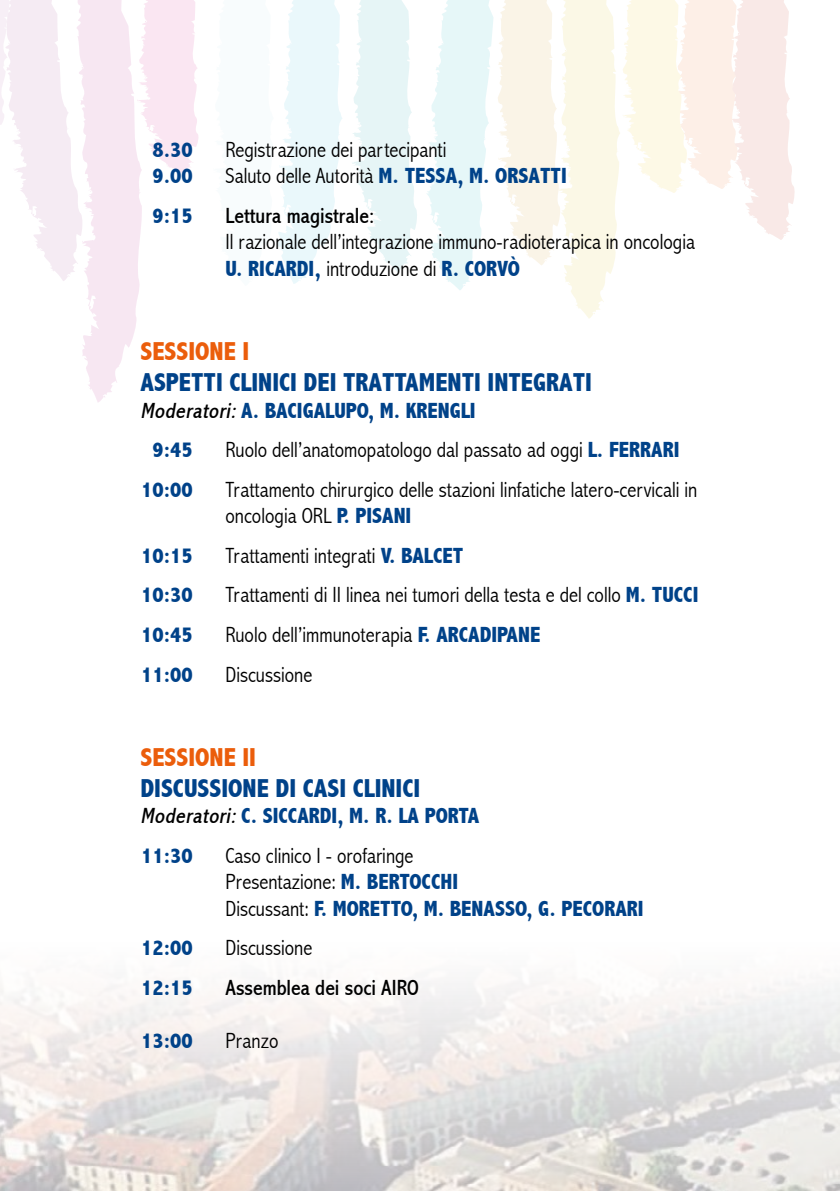
<style>
.page{position:relative;width:840px;height:1191px;background:#fff}
.page>*{position:absolute;margin:0;border:0;box-sizing:border-box;transform-origin:0 0}
.t1{font:800 condensed 26px "Abadi";color:#004289}
.t2{font:800 condensed 26px "Abadi";color:#eb5d0b}
.t3{font:300 condensed 22px/26.4px "Abadi";color:#000}
.t4{font:800 condensed 22px/39.6px "Abadi";color:#004289}
.t5{font:condensed 22px "Abadi";color:#000}
.s1{font-weight:800;color:#004289}
.s2{font-weight:400;font-style:italic;color:#000}
</style>
<div class="page">
<svg style="left:425px;top:0;width:369px;height:318px"></svg>
<svg style="left:352px;top:0;width:65px;height:272px"></svg>
<svg style="left:278px;top:0;width:64px;height:284px"></svg>
<svg style="left:0;top:0;width:199px;height:402px"></svg>
<img style="left:0;top:983px;width:839px;height:208px">
<p class="t4" style="left:152px;top:131px;width:42px">8.30</p>
<p class="t3" style="left:225px;top:137px;width:222px">Registrazione dei partecipanti</p>
<p class="t4" style="left:152px;top:157px;width:42px">9.00</p>
<p class="t3" style="left:225px;top:164px;width:342px">Saluto delle Autorità <span class="s1">M. TESSA, M. ORSATTI</span></p>
<p class="t4" style="left:152px;top:197px;width:42px">9:15</p>
<p class="t5" style="left:225px;top:204px;width:150px">Lettura magistrale:</p>
<p class="t3" style="left:225px;top:230px;width:470px">Il razionale dell’integrazione immuno-radioterapica in oncologia<br><span class="s1">U. RICARDI,</span> introduzione di <span class="s1">R. CORVÒ</span></p>
<p class="t2" style="left:140px;top:337px;width:110px">SESSIONE I</p>
<p class="t1" style="left:140px;top:368px;width:452px">ASPETTI CLINICI DEI TRATTAMENTI INTEGRATI</p>
<p class="t4" style="left:152px;top:391px;width:324px;text-indent:-12px"><span class="s2">Moderatori:</span>A. BACIGALUPO, M. KRENGLI<br>9:45</p>
<p class="t3" style="left:225px;top:437px;width:455px">Ruolo dell’anatomopatologo dal passato ad oggi <span class="s1">L. FERRARI</span></p>
<p class="t4" style="left:141px;top:470px;width:53px">10:00</p>
<p class="t3" style="left:225px;top:477px;width:473px">Trattamento chirurgico delle stazioni linfatiche latero-cervicali in oncologia ORL <span class="s1">P. PISANI</span></p>
<p class="t4" style="left:141px;top:536px;width:53px">10:15</p>
<p class="t3" style="left:225px;top:543px;width:239px">Trattamenti integrati <span class="s1">V. BALCET</span></p>
<p class="t4" style="left:141px;top:576px;width:53px">10:30</p>
<p class="t3" style="left:225px;top:582px;width:474px">Trattamenti di II linea nei tumori della testa e del collo <span class="s1">M. TUCCI</span></p>
<p class="t4" style="left:141px;top:615px;width:53px">10:45</p>
<p class="t3" style="left:225px;top:622px;width:316px">Ruolo dell’immunoterapia <span class="s1">F. ARCADIPANE</span></p>
<p class="t4" style="left:141px;top:655px;width:53px">11:00</p>
<p class="t3" style="left:225px;top:662px;width:88px">Discussione</p>
<p class="t2" style="left:140px;top:743px;width:117px">SESSIONE II</p>
<p class="t1" style="left:140px;top:774px;width:281px">DISCUSSIONE DI CASI CLINICI</p>
<p class="t4" style="left:140px;top:797px;width:340px"><span class="s2">Moderatori:</span>C. SICCARDI, M. R. LA PORTA<br>11:30</p>
<p class="t3" style="left:225px;top:843px;width:419px">Caso clinico I - orofaringe<br>Presentazione: <span class="s1">M. BERTOCCHI<br></span>Discussant: <span class="s1">F. MORETTO, M. BENASSO, G. PECORARI</span></p>
<p class="t4" style="left:141px;top:929px;width:53px">12:00</p>
<p class="t3" style="left:225px;top:935px;width:88px">Discussione</p>
<p class="t4" style="left:141px;top:968px;width:53px">12:15</p>
<p class="t5" style="left:225px;top:975px;width:195px">Assemblea dei soci AIRO</p>
<p class="t4" style="left:141px;top:1021px;width:53px">13:00</p>
<p class="t3" style="left:225px;top:1028px;width:54px">Pranzo</p>
</div>
